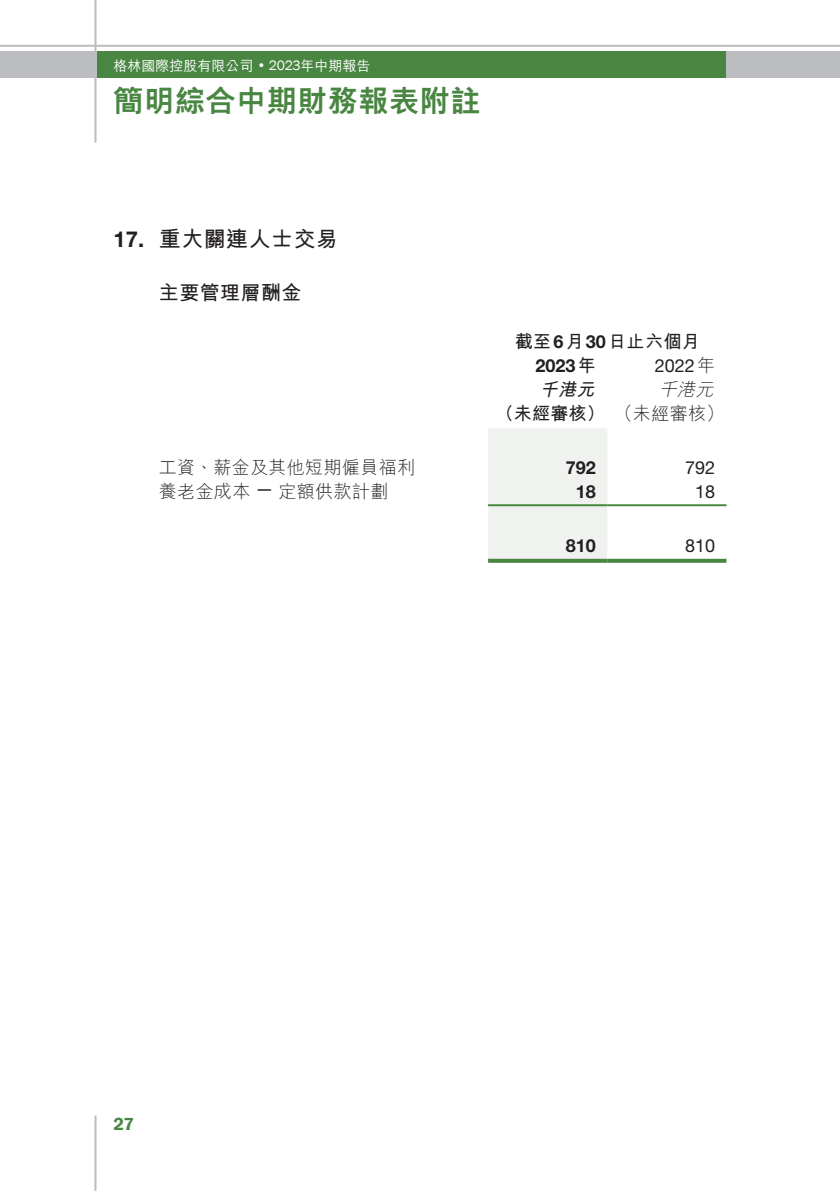
<style>
.page{position:relative;width:840px;height:1191px;background:#fff}
.page>*{position:absolute;margin:0;border:0;box-sizing:border-box;transform-origin:0 0}
.t1{font:800 30px "M Hei HK";letter-spacing:.02em;color:#488641}
.t2{font:700 22px "M Hei HK";letter-spacing:.02em;color:#231f20}
.t3{font:700 22px "Helvetica Neue LT Std";color:#231f20}
.t4{font:700 20px "M Hei HK";letter-spacing:.02em;color:#231f20}
.t5{font:700 18px/24px "M Hei HK";letter-spacing:.02em;color:#231f20}
.t6{font:300 18px "M Hei HK";letter-spacing:.02em;color:#231f20}
.t7{font:18px "Helvetica Neue LT Std";color:#231f20}
.t8{font:700 18px "Helvetica Neue LT Std";color:#231f20}
.t9{font:italic 300 18px "M Hei HK";color:#231f20}
.t10{font:600 18px "Franklin Gothic";color:#488641}
.t11{font:500 14px "M Hei HK";color:#fff}
.s1{font-family:"Franklin Gothic";font-weight:400}
.s2{font-family:"Helvetica Neue LT Std"}
.s3{font-family:"M Hei HK";font-weight:300}
.s4{font-family:"M Hei HK"}
.s5{font-style:italic}
.s6{font-weight:300}
</style>
<div class="page">
<hr style="left:0;top:45px;width:839px;height:2px;background:#bcbdc0">
<div style="left:96px;top:52px;width:630px;height:26px;background:#488641"></div>
<div style="left:726px;top:52px;width:113px;height:26px;background:#bcbdc0"></div>
<div style="left:0;top:52px;width:96px;height:26px;background:#bcbdc0"></div>
<hr style="left:94px;top:0;width:2px;height:143px;background:#bcbdc0">
<svg style="left:839px;top:52px;width:1px;height:26px"></svg>
<hr style="left:94px;top:1115px;width:2px;height:76px;background:#bcbdc0">
<div style="left:488px;top:428px;width:119px;height:131px;background:#eff2ef"></div>
<hr style="left:488px;top:504px;width:119px;height:2px;background:#488641">
<hr style="left:607px;top:504px;width:119px;height:2px;background:#488641">
<svg style="left:488px;top:559px;width:119px;height:4px"></svg>
<svg style="left:607px;top:559px;width:119px;height:4px"></svg>
<p class="t11" style="left:113px;top:55px;width:258px">格林國際控股有限公司 <span class="s1">• 2023</span>年中期報告</p>
<h1 class="t1" style="left:113px;top:86px;width:368px">簡明綜合中期財務報表附註</h1>
<p class="t3" style="left:113px;top:225px;width:32px">17.</p>
<p class="t2" style="left:159px;top:222px;width:181px">重大關連人士交易</p>
<p class="t4" style="left:159px;top:278px;width:144px">主要管理層酬金</p>
<p class="t6" style="left:159px;top:458px;width:257px">工資、薪金及其他短期僱員福利</p>
<p class="t6" style="left:159px;top:482px;width:93px">養老金成本</p>
<p class="t7" style="left:255px;top:478px;width:19px">—</p>
<p class="t6" style="left:278px;top:482px;width:111px">定額供款計劃</p>
<p class="t5" style="left:514px;top:328px;width:186px">截至<span class="s2">6</span>月<span class="s2">30</span>日止六個月</p>
<p class="t7" style="left:654px;top:355px;width:62px">2022 <span class="s3">年</span></p>
<p class="t8" style="left:535px;top:355px;width:62px">2023<span class="s4">年</span></p>
<p class="t9" style="left:658px;top:380px;width:60px">千港元</p>
<p class="t5" style="left:495px;top:376px;width:230px;text-indent:44px"><span class="s5">千港元<br></span>（未經審核）<span class="s6">（未經審核(</span></p>
<p class="t7" style="left:684px;top:457px;width:32px">792</p>
<p class="t8" style="left:565px;top:456px;width:32px">792</p>
<p class="t8" style="left:575px;top:480px;width:22px">18</p>
<p class="t8" style="left:565px;top:534px;width:32px">810</p>
<p class="t7" style="left:694px;top:481px;width:22px">18</p>
<p class="t7" style="left:684px;top:535px;width:32px">810</p>
<p class="t10" style="left:113px;top:1112px;width:22px">27</p>
</div>
